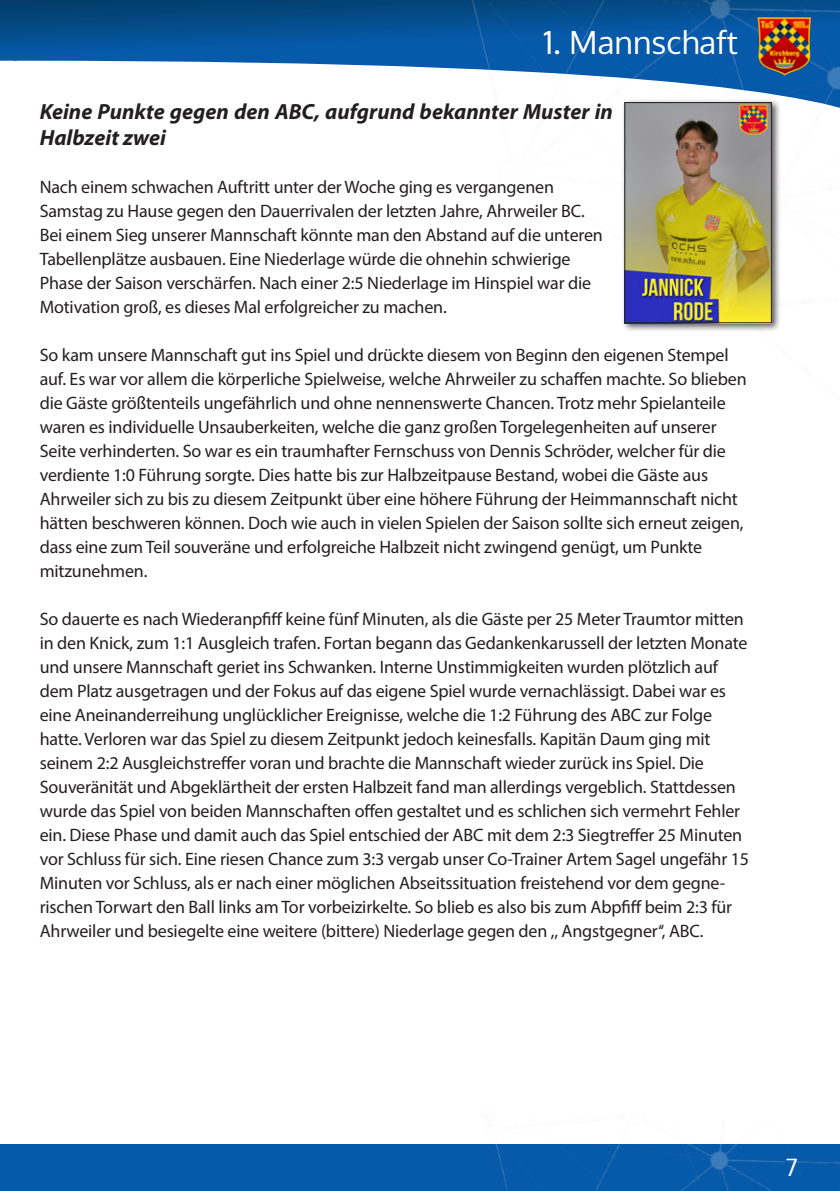
<style>
.page{position:relative;width:840px;height:1191px;background:#fff}
.page>*{position:absolute;margin:0;border:0;box-sizing:border-box;transform-origin:0 0}
.t1{font:32px "Oxygen";color:#fff}
.t2{font:24px "Oxygen";color:#fff}
.t3{font:italic 700 22px/26.4px "Myriad Pro";color:#231f20}
.t4{font:18px/24px "Myriad Pro";letter-spacing:-.01em;color:#231f20}
</style>
<div class="page">
<svg style="left:0;top:0;width:394px;height:66px;background:#125896"></svg>
<img style="left:394px;top:0;width:445px;height:108px">
<img style="left:751px;top:14px;width:62px;height:62px">
<div style="left:0;top:1144px;width:839px;height:47px;background:#0759a9"></div>
<img style="left:495px;top:1117px;width:344px;height:74px">
<div style="left:620px;top:99px;width:160px;height:233px;background:#231f20;opacity:.75"></div>
<img style="left:626px;top:104px;width:143px;height:217px">
<div style="left:624px;top:102px;width:147px;height:221px;border:1px solid #231f20"></div>
<h1 class="t1" style="left:543px;top:21px;width:196px">1. Mannschaft</h1>
<p class="t3" style="left:40px;top:97px;width:574px">Keine Punkte gegen den ABC, aufgrund bekannter Muster in<br>Halbzeit zwei</p>
<p class="t4" style="left:40px;top:175px;width:564px">Nach einem schwachen Auftritt unter der Woche ging es vergangenen Samstag zu Hause gegen den Dauerrivalen der letzten Jahre, Ahrweiler BC.<br>Bei einem Sieg unserer Mannschaft könnte man den Abstand auf die unteren Tabellenplätze ausbauen. Eine Niederlage würde die ohnehin schwierige Phase der Saison verschärfen. Nach einer 2:5 Niederlage im Hinspiel war die Motivation groß, es dieses Mal erfolgreicher zu machen.</p>
<p class="t4" style="left:40px;top:343px;width:708px">So kam unsere Mannschaft gut ins Spiel und drückte diesem von Beginn den eigenen Stempel auf. Es war vor allem die körperliche Spielweise, welche Ahrweiler zu schaffen machte. So blieben die Gäste größtenteils ungefährlich und ohne nennenswerte Chancen. Trotz mehr Spielanteile waren es individuelle Unsauberkeiten, welche die ganz großen Torgelegenheiten auf unserer Seite verhinderten. So war es ein traumhafter Fernschuss von Dennis Schröder, welcher für die verdiente 1:0 Führung sorgte. Dies hatte bis zur Halbzeitpause Bestand, wobei die Gäste aus Ahrweiler sich zu bis zu diesem Zeitpunkt über eine höhere Führung der Heimmannschaft nicht hätten beschweren können. Doch wie auch in vielen Spielen der Saison sollte sich erneut zeigen, dass eine zum Teil souveräne und erfolgreiche Halbzeit nicht zwingend genügt, um Punkte mitzunehmen.</p>
<p class="t4" style="left:40px;top:607px;width:710px">So dauerte es nach Wiederanpfiff keine fünf Minuten, als die Gäste per 25 Meter Traumtor mitten in den Knick, zum 1:1 Ausgleich trafen. Fortan begann das Gedankenkarussell der letzten Monate und unsere Mannschaft geriet ins Schwanken. Interne Unstimmigkeiten wurden plötzlich auf dem Platz ausgetragen und der Fokus auf das eigene Spiel wurde vernachlässigt. Dabei war es eine Aneinanderreihung unglücklicher Ereignisse, welche die 1:2 Führung des ABC zur Folge hatte. Verloren war das Spiel zu diesem Zeitpunkt jedoch keinesfalls. Kapitän Daum ging mit seinem 2:2 Ausgleichstreffer voran und brachte die Mannschaft wieder zurück ins Spiel. Die Souveränität und Abgeklärtheit der ersten Halbzeit fand man allerdings vergeblich. Stattdessen wurde das Spiel von beiden Mannschaften offen gestaltet und es schlichen sich vermehrt Fehler ein. Diese Phase und damit auch das Spiel entschied der ABC mit dem 2:3 Siegtreffer 25 Minuten vor Schluss für sich. Eine riesen Chance zum 3:3 vergab unser Co-Trainer Artem Sagel ungefähr 15<br>Minuten vor Schluss, als er nach einer möglichen Abseitssituation freistehend vor dem gegne&shy;rischen Torwart den Ball links am Tor vorbeizirkelte. So blieb es also bis zum Abpfiff beim 2:3 für Ahrweiler und besiegelte eine weitere (bittere) Niederlage gegen den ,, Angstgegner‘‘, ABC.</p>
<h2 class="t2" style="left:785px;top:1151px;width:14px">7</h2>
</div>
